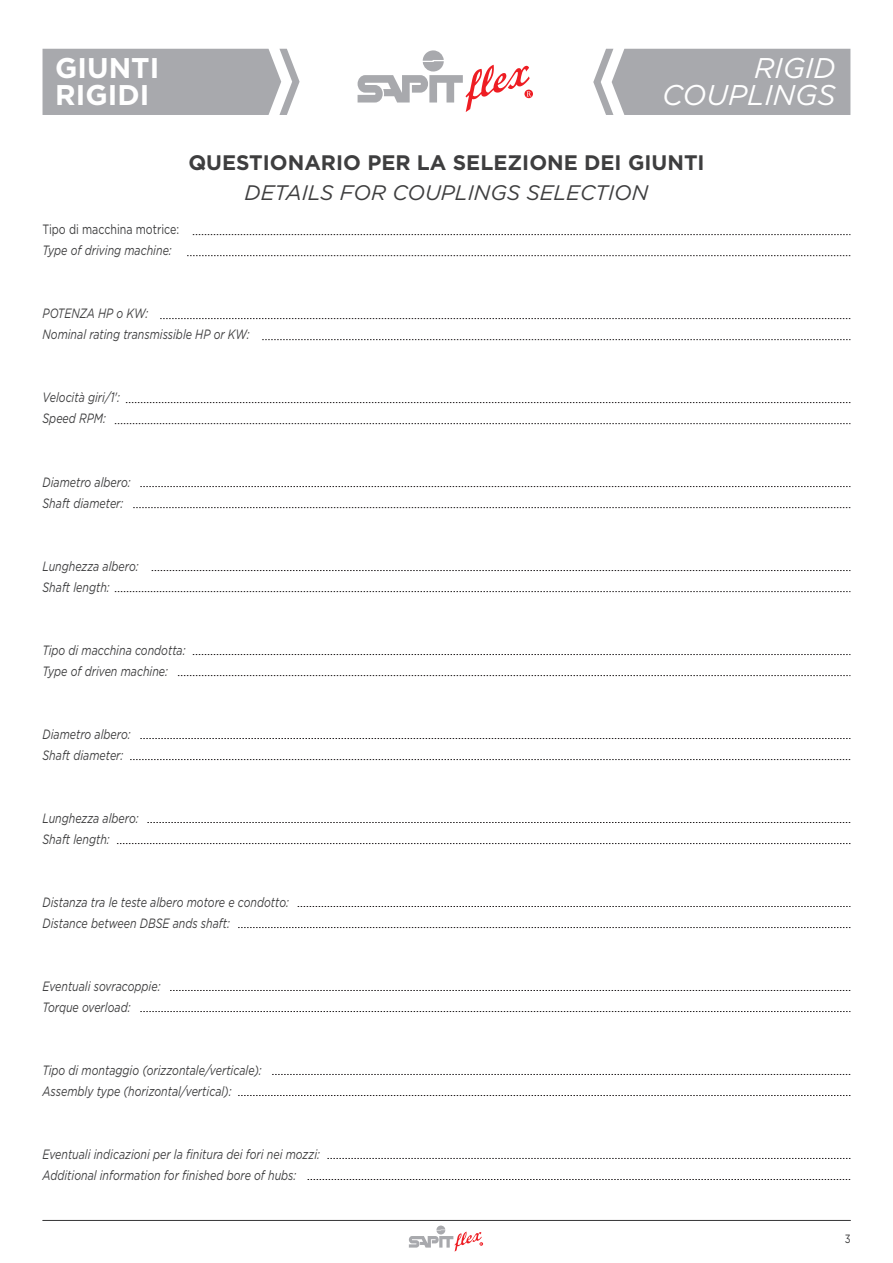
<style>
.page{position:relative;width:893px;height:1263px;background:#fff}
.page>*{position:absolute;margin:0;border:0;box-sizing:border-box;transform-origin:0 0}
.t1{font:italic 28.5px/27px "Gotham";color:#fff;text-align:right}
.t2{font:700 28.5px/27px "Gotham";color:#fff}
.t3{font:700 21px "Gotham";color:#3e3e3f}
.t4{font:italic 21px "Gotham";color:#3e3e3f}
.t5{font:italic 13.5px/21px "Gotham";color:#3e3e3f;scale:.79 1}
.t6{font:13.5px "Gotham";color:#3e3e3f;scale:.79 1}
.t7{font:12px "Gotham";color:#3e3e3f;scale:.8 1}
</style>
<div class="page">
<svg style="left:358px;top:50px;width:175px;height:62px"></svg>
<svg style="left:593px;top:49px;width:257px;height:66px;background:#adaeb2"></svg>
<svg style="left:43px;top:49px;width:257px;height:66px;background:#aeaeb2"></svg>
<hr style="left:43px;top:1220px;width:807px;height:1px;background:#3e3e3f">
<svg style="left:409px;top:1225px;width:74px;height:27px"></svg>
<svg style="left:193px;top:234px;width:657px;height:1px"></svg>
<svg style="left:160px;top:318px;width:690px;height:1px"></svg>
<svg style="left:126px;top:402px;width:724px;height:1px"></svg>
<svg style="left:140px;top:486px;width:710px;height:1px"></svg>
<svg style="left:152px;top:570px;width:698px;height:1px"></svg>
<svg style="left:193px;top:654px;width:657px;height:1px"></svg>
<svg style="left:140px;top:738px;width:710px;height:1px"></svg>
<svg style="left:147px;top:822px;width:703px;height:1px"></svg>
<svg style="left:298px;top:906px;width:552px;height:1px"></svg>
<svg style="left:170px;top:990px;width:680px;height:1px"></svg>
<svg style="left:272px;top:1074px;width:578px;height:1px"></svg>
<svg style="left:327px;top:1158px;width:523px;height:1px"></svg>
<svg style="left:187px;top:255px;width:663px;height:1px"></svg>
<svg style="left:262px;top:339px;width:588px;height:1px"></svg>
<svg style="left:115px;top:423px;width:735px;height:1px"></svg>
<svg style="left:133px;top:507px;width:717px;height:1px"></svg>
<svg style="left:115px;top:591px;width:735px;height:1px"></svg>
<svg style="left:178px;top:675px;width:672px;height:1px"></svg>
<svg style="left:130px;top:759px;width:720px;height:1px"></svg>
<svg style="left:117px;top:843px;width:733px;height:1px"></svg>
<svg style="left:238px;top:927px;width:612px;height:1px"></svg>
<svg style="left:140px;top:1011px;width:710px;height:1px"></svg>
<svg style="left:238px;top:1095px;width:612px;height:1px"></svg>
<svg style="left:308px;top:1179px;width:542px;height:1px"></svg>
<h1 class="t2" style="left:55px;top:54px;width:106px">GIUNTI<br>RIGIDI</h1>
<h1 class="t1" style="left:662px;top:54px;width:175px">RIGID<br>COUPLINGS</h1>
<p class="t6" style="left:43px;top:221px;width:175px">Tipo di macchina motrice:</p>
<p class="t5" style="left:43px;top:240px;width:165px">Type of driving machine:</p>
<h2 class="t3" style="left:188px;top:149px;width:518px">QUESTIONARIO PER LA SELEZIONE DEI GIUNTI</h2>
<h2 class="t4" style="left:244px;top:179px;width:405px">DETAILS FOR COUPLINGS SELECTION</h2>
<p class="t5" style="left:43px;top:303px;width:264px">POTENZA HP o KW:<br>Nominal rating transmissible HP or KW:</p>
<p class="t5" style="left:43px;top:387px;width:100px">Velocità giri/1':<br>Speed RPM:</p>
<p class="t5" style="left:43px;top:471px;width:113px">Diametro albero:<br>Shaft diameter:</p>
<p class="t5" style="left:43px;top:555px;width:123px">Lunghezza albero:<br>Shaft length:</p>
<p class="t5" style="left:43px;top:639px;width:183px">Tipo di macchina condotta:<br>Type of driven machine:</p>
<p class="t5" style="left:43px;top:723px;width:113px">Diametro albero:<br>Shaft diameter:</p>
<p class="t5" style="left:43px;top:807px;width:123px">Lunghezza albero:<br>Shaft length:</p>
<p class="t5" style="left:43px;top:891px;width:313px">Distanza tra le teste albero motore e condotto:<br>Distance between DBSE ands shaft:</p>
<p class="t5" style="left:43px;top:975px;width:151px">Eventuali sovracoppie:<br>Torque overload:</p>
<p class="t5" style="left:43px;top:1059px;width:279px">Tipo di montaggio (orizzontale/verticale):<br>Assembly type (horizontal/vertical):</p>
<p class="t5" style="left:43px;top:1143px;width:353px">Eventuali indicazioni per la finitura dei fori nei mozzi:<br>Additional information for finished bore of hubs:</p>
<p class="t7" style="left:845px;top:1231px;width:9px">3</p>
</div>
